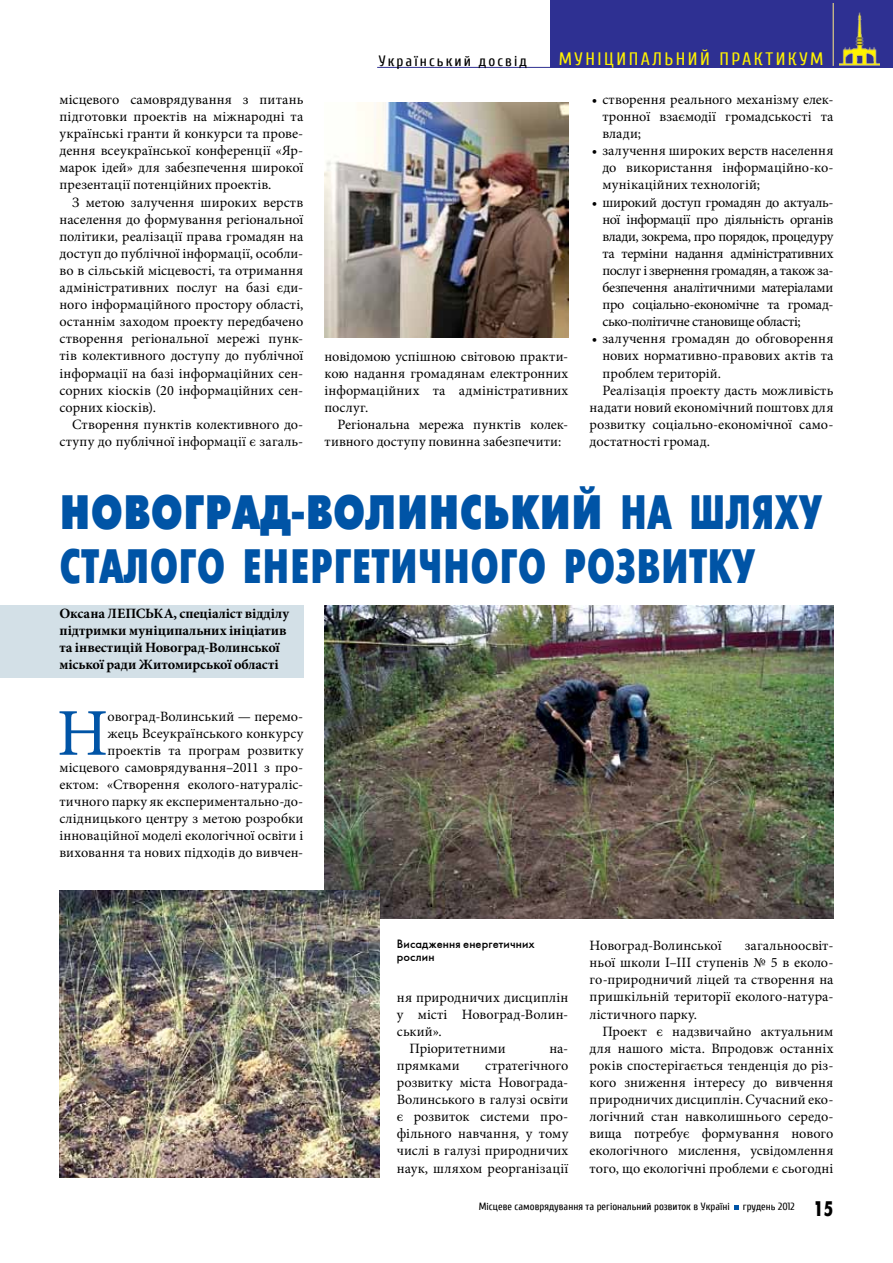
<style>
.page{position:relative;width:893px;height:1263px;background:#fff}
.page>*{position:absolute;margin:0;border:0;box-sizing:border-box;transform-origin:0 0}
.t1{font:66.9px "Minion Pro";color:#0054a6}
.t2{font:48px "Futuris X Cond CTT";color:#0054a6}
.t3{font:48px "AXP Futuris X Cond C Bold";color:#0054a6}
.t4{font:21px "Futuris X Cond CTT";color:#000}
.t5{font:18px "Cuprum";letter-spacing:.14em;color:#fff200}
.t6{font:15px "Cuprum";letter-spacing:.14em;color:#000}
.t7{font:14.25px/17.1px "Minion Pro";letter-spacing:.005em;color:#000;text-align:justify}
.t8{font:700 14.25px/17.1px "Minion Pro";letter-spacing:-.005em;color:#000}
.t9{font:12px/13.5px "Futuris C";letter-spacing:.01em;color:#000}
.t10{font:10.5px "Cuprum";color:#000}
.s1{font-family:"Futuris X Cond CTT"}
</style>
<div class="page">
<hr style="left:377px;top:67px;width:173px;height:1px;background:#2e3092">
<div style="left:550px;top:0;width:343px;height:68px;background:#2e3092"></div>
<svg style="left:734px;top:1205px;width:5px;height:5px"></svg>
<hr style="left:833px;top:3px;width:1px;height:63px;background:#ffea82">
<img style="left:839px;top:12px;width:41px;height:54px">
<div style="left:0;top:605px;width:303px;height:73px;background:#d3e0e7"></div>
<img style="left:325px;top:605px;width:508px;height:313px">
<img style="left:60px;top:891px;width:320px;height:287px">
<img style="left:325px;top:103px;width:243px;height:235px">
<p class="t7" style="left:60px;top:91px;width:245px">місцевого самоврядування з питань підготовки проектів на міжнародні та українські гранти й конкурси та прове&shy;дення всеукраїнської конференції «Яр&shy;марок ідей» для забезпечення широкої презентації потенційних проектів.</p>
<p class="t7" style="left:60px;top:193px;width:245px;text-indent:13px">З метою залучення широких верств населення до формування регіональної політики, реалізації права громадян на доступ до публічної інформації, особли&shy;во в сільській місцевості, та отримання адміністративних послуг на базі єди&shy;ного інформаційного простору області, останнім заходом проекту передбачено створення регіональної мережі пунк&shy;тів колективного доступу до публічної інформації на базі інформаційних сен&shy;сорних кіосків (20 інформаційних сен&shy;сорних кіосків).</p>
<p class="t7" style="left:60px;top:416px;width:245px;text-align:right">Створення пунктів колективного до&shy;ступу до публічної інформації є загаль-</p>
<p class="t6" style="left:379px;top:52px;width:150px">український досвід</p>
<p class="t5" style="left:559px;top:49px;width:254px">му ніципальний практикум</p>
<p class="t7" style="left:325px;top:348px;width:245px">новідомою успішною світовою практи&shy;кою надання громадянам електронних інформаційних та адміністративних послуг.</p>
<p class="t7" style="left:325px;top:416px;width:245px;text-indent:13px">Регіональна мережа пунктів колек&shy;тивного доступу повинна забезпечити:</p>
<p class="t7" style="left:602px;top:91px;width:233px;text-indent:-11px">• створення реального механізму елек&shy;тронної взаємодії громадськості та влади;</p>
<p class="t7" style="left:602px;top:142px;width:233px;text-indent:-11px">• залучення широких верств населення до використання інформаційно-ко&shy;мунікаційних технологій;</p>
<p class="t7" style="left:602px;top:193px;width:233px;text-indent:-11px">• широкий доступ громадян до актуаль&shy;ної інформації про діяльність органів влади, зокрема, про порядок, процедуру та терміни надання адміністративних послуг і звернення громадян, а також за&shy;безпечення аналітичними матеріалами про соціально-економічне та громад&shy;сько-політичне становище області;</p>
<p class="t7" style="left:592px;top:330px;width:243px">• залучення громадян до обговорення</p>
<p class="t7" style="left:602px;top:347px;width:233px">нових нормативно-правових актів та</p>
<p class="t7" style="left:602px;top:364px;width:120px">проблем територій.</p>
<p class="t7" style="left:602px;top:382px;width:233px">Реалізація проекту дасть можливість</p>
<p class="t7" style="left:590px;top:399px;width:245px">надати новий економічний поштовх для</p>
<p class="t7" style="left:590px;top:416px;width:245px">розвитку соціально-економічної само-</p>
<p class="t7" style="left:590px;top:433px;width:122px">достатності громад.</p>
<h2 class="t3" style="left:60px;top:487px;width:761px">Новоград-Волинський <span class="s1">на шляху</span></h2>
<h2 class="t2" style="left:60px;top:540px;width:694px">сталого енергетичного розвитку</h2>
<p class="t8" style="left:60px;top:605px;width:231px">Оксана Лепська, спеціаліст відділу підтримки муніципальних ініціатив та інвестицій Новоград-Волинської міської ради Житомирської області</p>
<h1 class="t1" style="left:57px;top:688px;width:53px">Н</h1>
<p class="t7" style="left:60px;top:707px;width:245px;text-align:right">овоград-Волинський — перемо-<br>жець Всеукраїнського конкурсу проектів та програм розвитку місцевого самоврядування–2011 з про&shy;ектом: «Створення еколого-натураліс&shy;тичного парку як експериментально-до&shy;слідницького центру з метою розробки інноваційної моделі екологічної освіти і виховання та нових підходів до вивчен-</p>
<p class="t9" style="left:397px;top:937px;width:139px">Висадження енергетичних рослин</p>
<p class="t7" style="left:397px;top:988px;width:173px">ня природничих дисциплін</p>
<p class="t7" style="left:397px;top:1005px;width:173px">у місті Новоград-Волин-</p>
<p class="t7" style="left:397px;top:1023px;width:46px">ський».</p>
<p class="t7" style="left:410px;top:1040px;width:98px">Пріоритетними</p>
<p class="t7" style="left:549px;top:1040px;width:20px">на-</p>
<p class="t7" style="left:397px;top:1057px;width:64px">прямками</p>
<p class="t7" style="left:397px;top:1057px;width:173px;text-indent:88px">стратегічного розвитку міста Новограда-Волинського в галузі освіти є розвиток системи про&shy;фільного навчання, у тому числі в галузі природничих наук, шляхом реорганізації</p>
<p class="t7" style="left:590px;top:937px;width:133px">Новоград-Волинської</p>
<p class="t7" style="left:590px;top:937px;width:245px;text-indent:155px">загальноосвіт&shy;ньої школи І–ІІІ ступенів № 5 в еколо&shy;го-природничий ліцей та створення на пришкільній території еколого-натура&shy;лістичного парку.</p>
<p class="t7" style="left:590px;top:1023px;width:245px;text-indent:13px">Проект є надзвичайно актуальним для нашого міста. Впродовж останніх років спостерігається тенденція до різ&shy;кого зниження інтересу до вивчення природничих дисциплін. Сучасний еко&shy;логічний стан навколишнього середо&shy;вища потребує формування нового екологічного мислення, усвідомлення того, що екологічні проблеми є сьогодні</p>
<p class="t10" style="left:479px;top:1200px;width:317px">Місцеве самоврядування та регіональний розвиток в Україні грудень 2012</p>
<h3 class="t4" style="left:813px;top:1197px;width:22px">15</h3>
</div>
